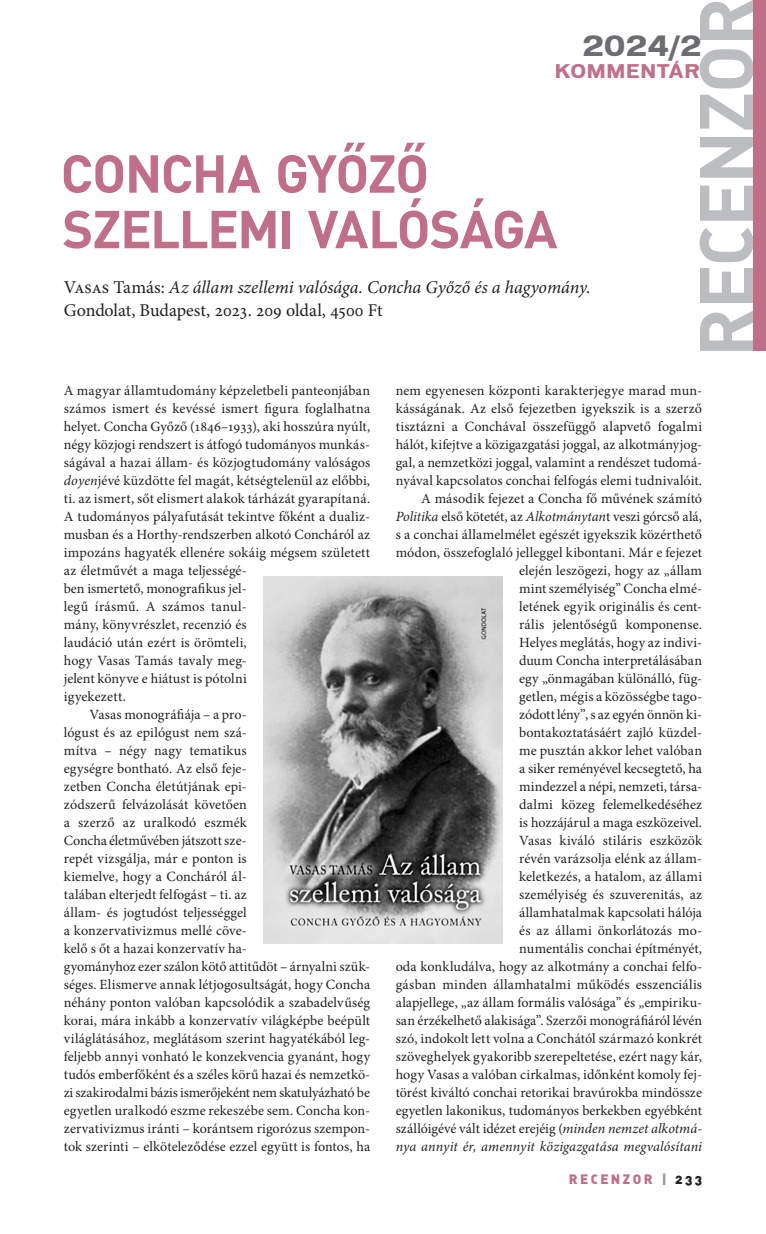
<style>
.page{position:relative;width:766px;height:1234px;background:#fff}
.page>*{position:absolute;margin:0;border:0;box-sizing:border-box;transform-origin:0 0}
._00_-_rovatfej{font:700 74.7px "DIN Alt PFL";letter-spacing:.02em;color:#bcbdc0}
._01_-_főcím{font:700 52.5px/55.5px "DINPFL";letter-spacing:.02em;color:#bf6f88}
._01_-_főcím-2{font:700 26.7px "Vonnes PFL";color:#6c6d70}
._3003_-_alcím_RECEZNIÓ{font:18px/22.5px "Minion Pro";letter-spacing:-.005em;color:#231f20}
._01_-_főcím-3{font:700 18px "Vonnes PFL";letter-spacing:.065em;color:#bf6f88}
._3001_--_kenyér_2__RECENZIÓ{font:14.1px/18px "Minion Pro";color:#231f20}
._3000_--_kenyér_1__RECENZIO{font:14.1px/18px "Minion Pro";letter-spacing:.005em;color:#231f20}
.t1{font:13.5px "DIN Alt Blk PFL";letter-spacing:.2em;color:#bf6f88}
.s1{font-style:italic}
.s2{color:#939598}
.s3{color:#231f20}
</style>
<div class="page">
<img style="left:264px;top:576px;width:238px;height:367px">
<div style="left:753px;top:0;width:12px;height:351px;background:#bf6f88"></div>
<p class="_00_-_rovatfej" style="left:677px;top:357px;width:359px;rotate:-90deg">RECENZOR</p>
<p class="_01_-_főcím-2" style="left:582px;top:30px;width:120px">2024/2</p>
<p class="_01_-_főcím-3" style="left:554px;top:60px;width:145px">KOMMENTÁR</p>
<p class="_01_-_főcím" style="left:61px;top:144px;width:496px">CONCHA GYŐZŐ<br>SZELLEMI VALÓSÁGA</p>
<p class="_3003_-_alcím_RECEZNIÓ" style="left:64px;top:276px;width:528px">Vasas Tamás: <span class="s1">Az állam szellemi valósága. Concha Győző és a hagyomány</span>.<br>Gondolat, Budapest, 2023. 209 oldal, 4500 Ft</p>
<p class="_3000_--_kenyér_1__RECENZIO" style="left:64px;top:381px;width:308px">A magyar államtudomány képzeletbeli panteonjában számos ismert és kevéssé ismert figura foglalhatna helyet. Concha Győző (1846–1933), aki hosszúra nyúlt, négy közjogi rendszert is átfogó tudományos munkás&shy;ságával a hazai állam- és közjogtudomány valóságos <span class="s1">doyen</span>jévé küzdötte fel magát, kétségtelenül az előbbi, ti. az ismert, sőt elismert alakok tárházát gyarapítaná.<br>A tudományos pályafutását tekintve főként a dualiz&shy;musban és a Horthy-rendszerben alkotó Concháról az impozáns hagyaték ellenére sokáig mégsem született az életművét a maga teljességé-<br>ben ismertető, monografikus jel-<br>legű írásmű. A számos tanul-<br>mány, könyvrészlet, recenzió és<br>laudáció után ezért is örömteli,<br>hogy Vasas Tamás tavaly meg-<br>jelent könyve e hiátust is pótolni<br>igyekezett.</p>
<p class="_3001_--_kenyér_2__RECENZIÓ" style="left:64px;top:705px;width:308px;text-indent:26px">Vasas monográfiája – a pro-<br>lógust és az epilógust nem szá-<br>mítva – négy nagy tematikus<br>egységre bontható. Az első feje-<br>zetben Concha életútjának epi-<br>zódszerű felvázolását követően<br>a szerző az uralkodó eszmék<br>Concha életművében játszott sze-<br>repét vizsgálja, már e ponton is<br>kiemelve, hogy a Concháról ál-<br>talában elterjedt felfogást – ti. az<br>állam- és jogtudóst teljességgel<br>a konzervativizmus mellé cöve-<br>kelő s őt a hazai konzervatív ha-<br>gyományhoz ezer szálon kötő attitűdöt – árnyalni szük&shy;séges. Elismerve annak létjogosultságát, hogy Concha néhány ponton valóban kapcsolódik a szabadelvűség korai, mára inkább a konzervatív világképbe beépült világlátásához, meglátásom szerint hagyatékából leg&shy;feljebb annyi vonható le konzekvencia gyanánt, hogy tudós emberfőként és a széles körű hazai és nemzetkö&shy;zi szakirodalmi bázis ismerőjeként nem skatulyázható be egyetlen uralkodó eszme rekeszébe sem. Concha kon&shy;zervativizmus iránti – korántsem rigorózus szempon&shy;tok szerinti – elköteleződése ezzel együtt is fontos, ha</p>
<p class="_3001_--_kenyér_2__RECENZIÓ" style="left:395px;top:381px;width:308px;text-align:justify">nem egyenesen központi karakterjegye marad mun&shy;kásságának. Az első fejezetben igyekszik is a szerző tisztázni a Conchával összefüggő alapvető fogalmi hálót, kifejtve a közigazgatási joggal, az alkotmányjog&shy;gal, a nemzetközi joggal, valamint a rendészet tudomá&shy;nyával kapcsolatos conchai felfogás elemi tudnivalóit.</p>
<p class="_3001_--_kenyér_2__RECENZIÓ" style="left:395px;top:489px;width:308px;text-align:right">A második fejezet a Concha fő művének számító <span class="s1">Politika</span> első kötetét, az <span class="s1">Alkotmánytan</span>t veszi górcső alá, s a conchai államelmélet egészét igyekszik közérthető módon, összefoglaló jelleggel kibontani. Már e fejezet elején leszögezi, hogy az „állam<br>mint személyiség” Concha elmé-<br>letének egyik originális és cent-<br>rális jelentőségű komponense.<br>Helyes meglátás, hogy az indivi-<br>duum Concha interpretálásában<br>egy „önmagában különálló, füg-<br>getlen, mégis a közösségbe tago-<br>zódott lény”, s az egyén önnön ki-<br>bontakoztatásáért zajló küzdel-<br>me pusztán akkor lehet valóban<br>a siker reményével kecsegtető, ha<br>mindezzel a népi, nemzeti, társa-<br>dalmi közeg felemelkedéséhez<br>is hozzájárul a maga eszközeivel.<br>Vasas kiváló stiláris eszközök<br>révén varázsolja elénk az állam-<br>keletkezés, a hatalom, az állami<br>személyiség és szuverenitás, az<br>államhatalmak kapcsolati hálója<br>és az állami önkorlátozás mo-<br>numentális conchai építményét,<br>oda konkludálva, hogy az alkotmány a conchai felfo&shy;gásban minden államhatalmi működés esszenciális alapjellege, „az állam formális valósága” és „empiriku&shy;san érzékelhető alakisága”. Szerzői monográfiáról lévén szó, indokolt lett volna a Conchától származó konkrét szöveghelyek gyakoribb szerepeltetése, ezért nagy kár, hogy Vasas a valóban cirkalmas, időnként komoly fej&shy;törést kiváltó conchai retorikai bravúrokba mindössze egyetlen lakonikus, tudományos berkekben egyébként szállóigévé vált idézet erejéig (<span class="s1">minden nemzet alkotmá&shy;nya annyit ér, amennyit közigazgatása megvalósítani</span></p>
<p class="t1" style="left:568px;top:1169px;width:135px">RECENZOR <span class="s2">|</span> <span class="s3">233</span></p>
</div>
